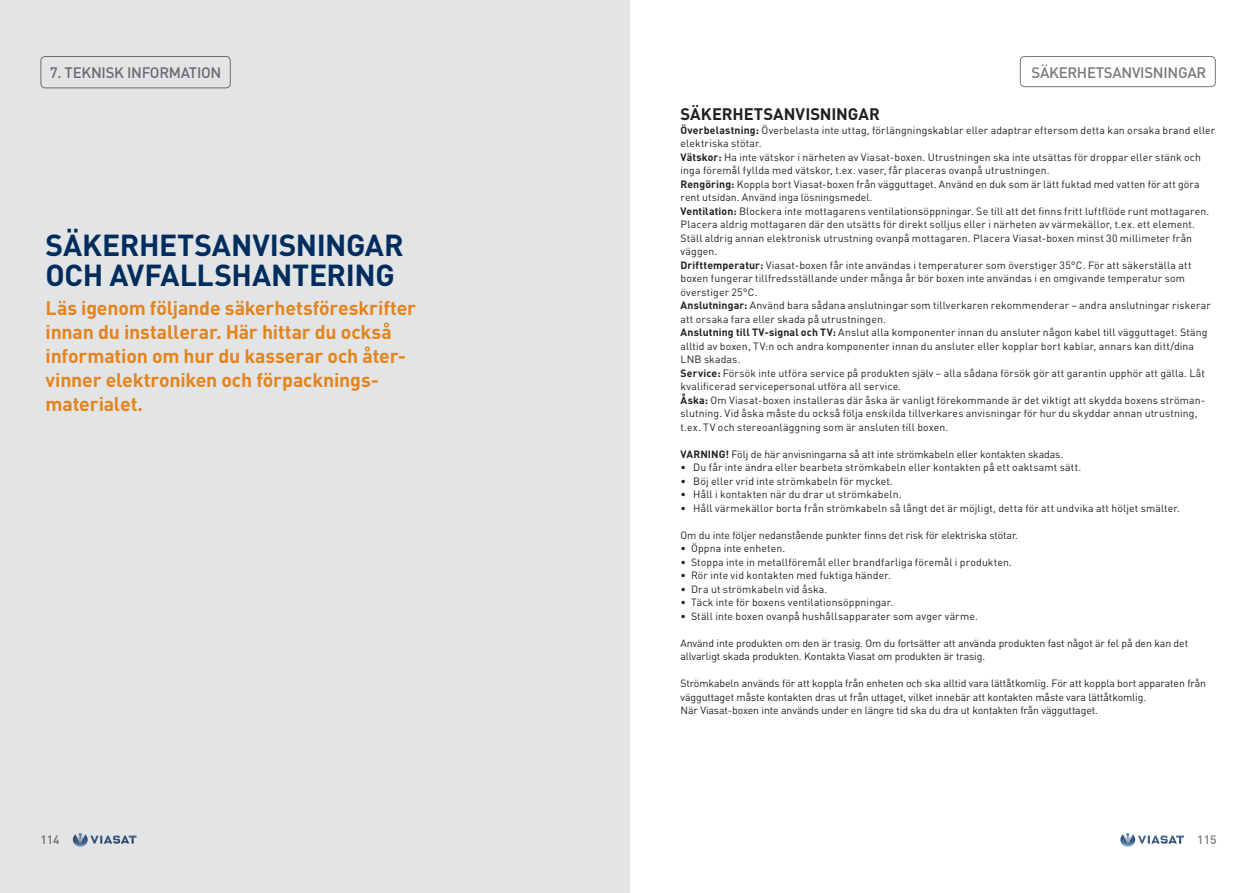
<style>
.page{position:relative;width:1259px;height:893px;background:#fff}
.page>*{position:absolute;margin:0;border:0;box-sizing:border-box;transform-origin:0 0}
.Rubrik_nivå_1{font:700 30px/30px "DIN";letter-spacing:-.015em;color:#002d5e}
.Ingress{font:700 19.5px/24px "DIN";letter-spacing:-.01em;color:#e4841d}
.Rubrik_nivå_2{font:700 16.5px "DIN";color:#231f20}
.t1{font:500 15px "DIN";letter-spacing:-.02em;color:#76787b}
.t2{font:500 12px "DIN";color:#76787b}
.Brödtext{font:10.5px/13.5px "DIN";letter-spacing:.01em;color:#231f20}
.Nummerlista{font:10.5px/13.5px "DIN";letter-spacing:-.01em;color:#231f20}
.s1{font-weight:700}
</style>
<div class="page">
<svg style="left:1120px;top:833px;width:64px;height:14px"></svg>
<div style="left:1020px;top:56px;width:195px;height:31px;border:1px solid #76787b;border-radius:4px"></div>
<div style="left:0;top:0;width:629px;height:893px;background:#e3e4e6"></div>
<h3 class="t1" style="left:50px;top:63px;width:173px">7. TEKNISK INFORMATION</h3>
<p class="Rubrik_nivå_1" style="left:46px;top:229px;width:360px">SÄKERHETSANVISNINGAR<br>OCH AVFALLSHANTERING</p>
<p class="Ingress" style="left:46px;top:295px;width:372px">Läs igenom följande säkerhetsföreskrifter innan du installerar. Här hittar du också information om hur du kasserar och åter&shy;vinner elektroniken och förpacknings&shy;materialet.</p>
<p class="t1" style="left:1031px;top:63px;width:176px">SÄKERHETSANVISNINGAR</p>
<p class="Rubrik_nivå_2" style="left:680px;top:103px;width:201px">SÄKERHETSANVISNINGAR</p>
<p class="Brödtext" style="left:680px;top:123px;width:536px"><span class="s1">Överbelastning:</span> Överbelasta inte uttag, förlängningskablar eller adaptrar eftersom detta kan orsaka brand eller elektriska stötar.</p>
<p class="Brödtext" style="left:680px;top:150px;width:522px"><span class="s1">Vätskor:</span> Ha inte vätskor i närheten av Viasat-boxen. Utrustningen ska inte utsättas för droppar eller stänk och inga föremål fyllda med vätskor, t.ex. vaser, får placeras ovanpå utrustningen.</p>
<p class="Brödtext" style="left:680px;top:177px;width:521px"><span class="s1">Rengöring:</span> Koppla bort Viasat-boxen från vägguttaget. Använd en duk som är lätt fuktad med vatten för att göra rent utsidan. Använd inga lösningsmedel.</p>
<p class="Brödtext" style="left:680px;top:204px;width:530px"><span class="s1">Ventilation:</span> Blockera inte mottagarens ventilationsöppningar. Se till att det finns fritt luftflöde runt mottagaren.<br>Placera aldrig mottagaren där den utsätts för direkt solljus eller i närheten av värmekällor, t.ex. ett element.<br>Ställ aldrig annan elektronisk utrustning ovanpå mottagaren. Placera Viasat-boxen minst 30 millimeter från väggen.</p>
<p class="Brödtext" style="left:680px;top:258px;width:512px"><span class="s1">Drifttemperatur:</span> Viasat-boxen får inte användas i temperaturer som överstiger 35°C. För att säkerställa att boxen fungerar tillfredsställande under många år bör boxen inte användas i en omgivande temperatur som överstiger 25°C.</p>
<p class="Brödtext" style="left:680px;top:298px;width:532px"><span class="s1">Anslutningar:</span> Använd bara sådana anslutningar som tillverkaren rekommenderar – andra anslutningar riskerar att orsaka fara eller skada på utrustningen.</p>
<p class="Brödtext" style="left:680px;top:325px;width:528px"><span class="s1">Anslutning till TV-signal och TV:</span> Anslut alla komponenter innan du ansluter någon kabel till vägguttaget. Stäng alltid av boxen, TV:n och andra komponenter innan du ansluter eller kopplar bort kablar, annars kan ditt/dina<br>LNB skadas.</p>
<p class="Brödtext" style="left:680px;top:366px;width:526px"><span class="s1">Service:</span> Försök inte utföra service på produkten själv – alla sådana försök gör att garantin upphör att gälla. Låt kvalificerad servicepersonal utföra all service.</p>
<p class="Brödtext" style="left:680px;top:393px;width:526px"><span class="s1">Åska:</span> Om Viasat-boxen installeras där åska är vanligt förekommande är det viktigt att skydda boxens ströman&shy;slutning. Vid åska måste du också följa enskilda tillverkares anvisningar för hur du skyddar annan utrustning, t.ex. TV och stereoanläggning som är ansluten till boxen.</p>
<p class="Nummerlista" style="left:680px;top:447px;width:384px"><span class="s1">VARNING!</span> Följ de här anvisningarna så att inte strömkabeln eller kontakten skadas.</p>
<p class="Brödtext" style="left:680px;top:460px;width:402px">• Du får inte ändra eller bearbeta strömkabeln eller kontakten på ett oaktsamt sätt.</p>
<p class="Brödtext" style="left:680px;top:474px;width:214px">• Böj eller vrid inte strömkabeln för mycket.</p>
<p class="Brödtext" style="left:680px;top:487px;width:223px">• Håll i kontakten när du drar ut strömkabeln.</p>
<p class="Brödtext" style="left:680px;top:501px;width:501px">• Håll värmekällor borta från strömkabeln så långt det är möjligt, detta för att undvika att höljet smälter.</p>
<p class="Nummerlista" style="left:680px;top:528px;width:339px">Om du inte följer nedanstående punkter finns det risk för elektriska stötar.</p>
<p class="Brödtext" style="left:680px;top:541px;width:106px">• Öppna inte enheten.</p>
<p class="Brödtext" style="left:680px;top:555px;width:333px">• Stoppa inte in metallföremål eller brandfarliga föremål i produkten.</p>
<p class="Brödtext" style="left:680px;top:568px;width:212px">• Rör inte vid kontakten med fuktiga händer.</p>
<p class="Brödtext" style="left:680px;top:582px;width:148px">• Dra ut strömkabeln vid åska.</p>
<p class="Brödtext" style="left:680px;top:595px;width:214px">• Täck inte för boxens ventilationsöppningar.</p>
<p class="Brödtext" style="left:680px;top:609px;width:299px">• Ställ inte boxen ovanpå hushållsapparater som avger värme.</p>
<p class="Nummerlista" style="left:680px;top:636px;width:509px">Använd inte produkten om den är trasig. Om du fortsätter att använda produkten fast något är fel på den kan det allvarligt skada produkten. Kontakta Viasat om produkten är trasig.</p>
<p class="Nummerlista" style="left:680px;top:676px;width:527px">Strömkabeln används för att koppla från enheten och ska alltid vara lättåtkomlig. För att koppla bort apparaten från vägguttaget måste kontakten dras ut från uttaget, vilket innebär att kontakten måste vara lättåtkomlig.</p>
<p class="Nummerlista" style="left:680px;top:703px;width:419px">När Viasat-boxen inte används under en längre tid ska du dra ut kontakten från vägguttaget.</p>
<p class="t2" style="left:40px;top:832px;width:21px">114</p>
<p class="t2" style="left:1197px;top:832px;width:21px">115</p>
</div>
